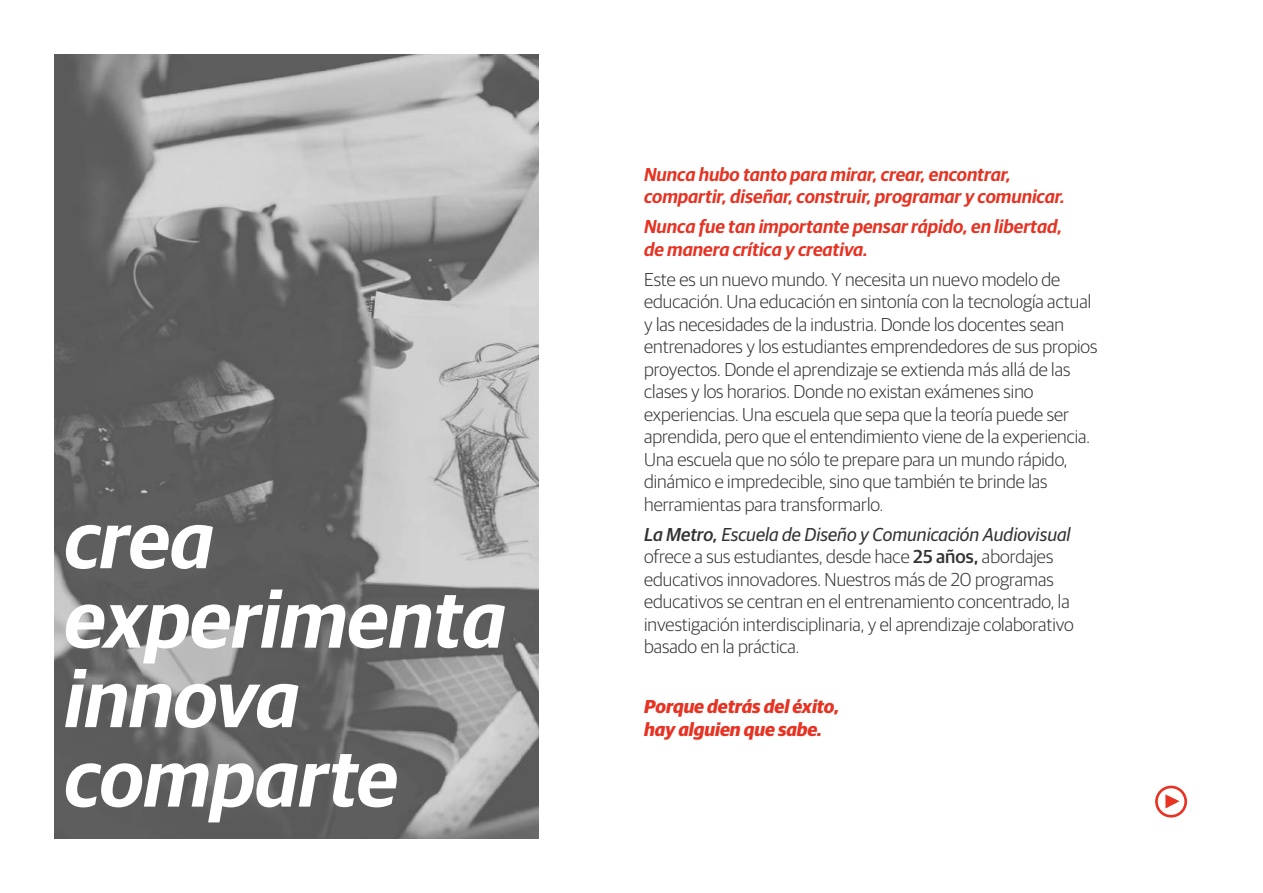
<style>
.page{position:relative;width:1263px;height:893px;background:#fff}
.page>*{position:absolute;margin:0;border:0;box-sizing:border-box;transform-origin:0 0}
.t1{font:italic 600 81px/79.5px "Guardian Sans";color:#fff}
.t2{font:300 18.75px/22.5px "Guardian Sans";color:#333}
.t3{font:italic 600 18.75px/22.5px "Guardian Sans";color:#e63323}
.t4{font:italic 700 18.75px/22.5px "Guardian Sans";color:#e63323}
.s1{font-weight:500;font-style:italic}
.s2{font-weight:400;font-style:italic}
.s3{font-weight:500}
</style>
<div class="page">
<img style="left:54px;top:54px;width:485px;height:785px">
<svg style="left:1155px;top:786px;width:32px;height:32px"></svg>
<h1 class="t1" style="left:64px;top:494px;width:442px">crea experimenta innova comparte</h1>
<p class="t3" style="left:644px;top:161px;width:422px">Nunca hubo tanto para mirar, crear, encontrar, compartir, diseñar, construir, programar y comunicar.</p>
<p class="t3" style="left:644px;top:214px;width:419px">Nunca fue tan importante pensar rápido, en libertad, de manera crítica y creativa.</p>
<p class="t2" style="left:644px;top:267px;width:455px">Este es un nuevo mundo. Y necesita un nuevo modelo de educación. Una educación en sintonía con la tecnología actual y las necesidades de la industria. Donde los docentes sean entrenadores y los estudiantes emprendedores de sus propios proyectos. Donde el aprendizaje se extienda más allá de las clases y los horarios. Donde no existan exámenes sino experiencias. Una escuela que sepa que la teoría puede ser aprendida, pero que el entendimiento viene de la experiencia.<br>Una escuela que no sólo te prepare para un mundo rápido, dinámico e impredecible, sino que también te brinde las herramientas para transformarlo.</p>
<p class="t2" style="left:644px;top:522px;width:431px"><span class="s1">La Metro,</span> <span class="s2">Escuela de Diseño y Comunicación Audiovisual </span>ofrece a sus estudiantes, desde hace <span class="s3">25 años,</span> abordajes educativos innovadores. Nuestros más de 20 programas educativos se centran en el entrenamiento concentrado, la investigación interdisciplinaria, y el aprendizaje colaborativo basado en la práctica.</p>
<p class="t4" style="left:644px;top:694px;width:197px">Porque detrás del éxito, hay alguien que sabe.</p>
</div>
